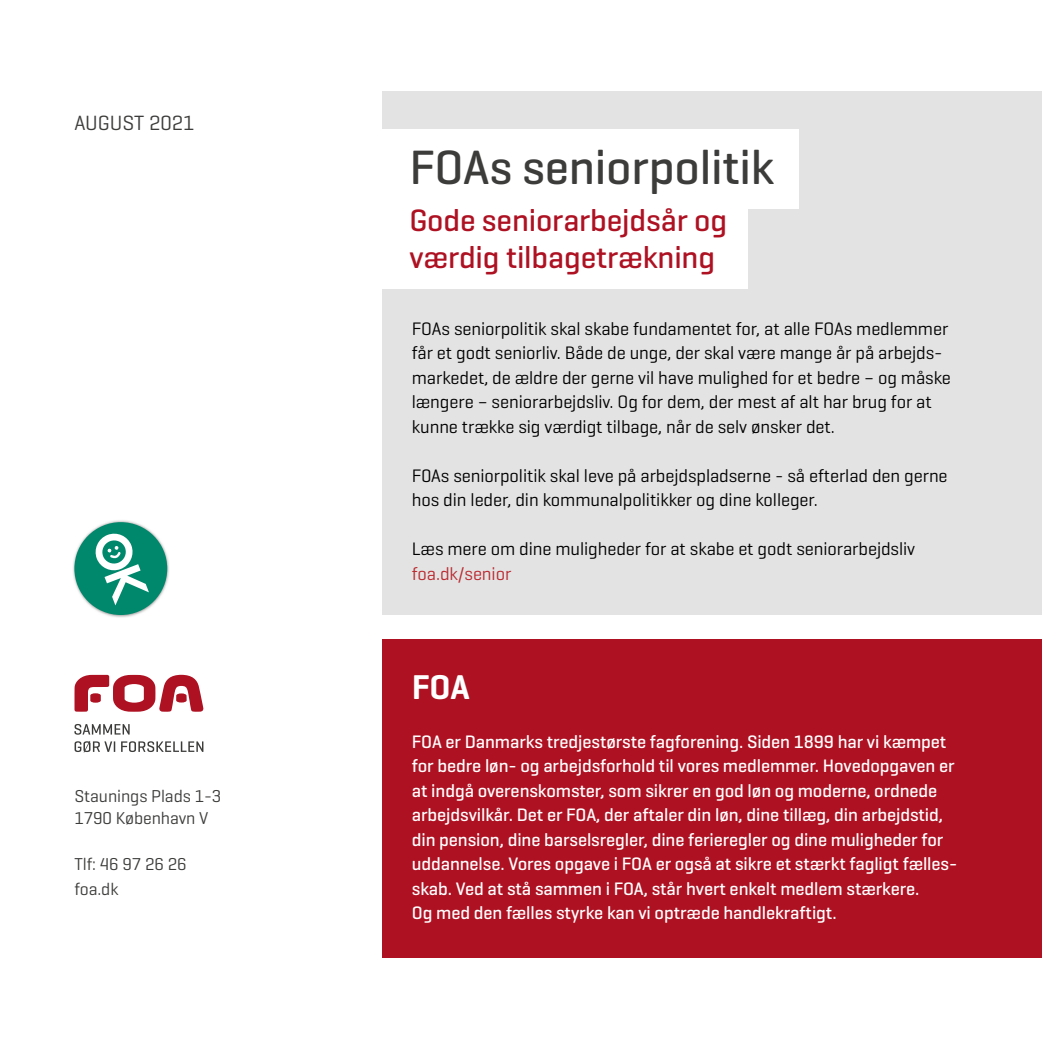
<style>
.page{position:relative;width:1042px;height:1042px;background:#fff}
.page>*{position:absolute;margin:0;border:0;box-sizing:border-box;transform-origin:0 0}
.t1{font:500 49px "Geogrotesque";letter-spacing:-.005em;color:#3c3c3b}
.t2{font:600 35px "Geogrotesque";color:#fff}
.t3{font:500 31.5px/36.8px "Geogrotesque";letter-spacing:-.005em;color:#ae1122}
.t4{font:21px "Geogrotesque";color:#3c3c3b}
.t5{font:500 18.38px/24.5px "Geogrotesque";letter-spacing:-.005em;color:#fff}
.t6{font:18.38px/24.5px "Geogrotesque";letter-spacing:-.005em;color:#000}
.t7{font:18.38px "Geogrotesque";letter-spacing:-.005em;color:#ba2a30}
.t8{font:17.5px/22.8px "Geogrotesque";letter-spacing:-.005em;color:#3c3c3b}
</style>
<div class="page">
<div style="left:382px;top:639px;width:660px;height:319px;background:#ae1122"></div>
<div style="left:382px;top:92px;width:660px;height:523px;background:#e3e3e3"></div>
<svg style="left:74px;top:675px;width:130px;height:37px"></svg>
<svg style="left:75px;top:741px;width:128px;height:11px"></svg>
<svg style="left:74px;top:724px;width:56px;height:11px"></svg>
<img style="left:73px;top:520px;width:96px;height:98px">
<div style="left:74px;top:522px;width:93px;height:93px;background:#00886c;border-radius:50%"></div>
<svg style="left:93px;top:531px;width:56px;height:74px"></svg>
<div style="left:379px;top:129px;width:420px;height:80px;background:#fff"></div>
<div style="left:379px;top:195px;width:369px;height:93px;background:#fff"></div>
<p class="t4" style="left:74px;top:109px;width:122px">AUGUST 2021</p>
<p class="t8" style="left:74px;top:783px;width:149px">Staunings Plads 1-3<br>1790 København V</p>
<p class="t8" style="left:74px;top:850px;width:114px;line-height:25.2px">Tlf: 46 97 26 26 foa.dk</p>
<h1 class="t1" style="left:409px;top:137px;width:366px">FOAs seniorpolitik</h1>
<h3 class="t3" style="left:409px;top:201px;width:319px">Gode seniorarbejdsår og værdig tilbagetrækning</h3>
<p class="t6" style="left:412px;top:316px;width:541px">FOAs seniorpolitik skal skabe fundamentet for, at alle FOAs medlemmer får et godt seniorliv. Både de unge, der skal være mange år på arbejds&shy;markedet, de ældre der gerne vil have mulighed for et bedre – og måske længere – seniorarbejdsliv. Og for dem, der mest af alt har brug for at kunne trække sig værdigt tilbage, når de selv ønsker det.</p>
<p class="t6" style="left:412px;top:463px;width:537px">F0As seniorpolitik skal leve på arbejdspladserne - så efterlad den gerne hos din leder, din kommunalpolitikker og dine kolleger.</p>
<p class="t6" style="left:412px;top:536px;width:505px">Læs mere om dine muligheder for at skabe et godt seniorarbejdsliv</p>
<p class="t7" style="left:412px;top:562px;width:101px">foa.dk/senior</p>
<h2 class="t2" style="left:412px;top:665px;width:59px">FOA</h2>
<p class="t5" style="left:412px;top:728px;width:547px">FOA er Danmarks tredjestørste fagforening. Siden 1899 har vi kæmpet for bedre løn- og arbejdsforhold til vores medlemmer. Hovedopgaven er at indgå overenskomster, som sikrer en god løn og moderne, ordnede arbejdsvilkår. Det er FOA, der aftaler din løn, dine tillæg, din arbejdstid, din pension, dine barselsregler, dine ferieregler og dine muligheder for uddannelse. Vores opgave i FOA er også at sikre et stærkt fagligt fælles&shy;skab. Ved at stå sammen i FOA, står hvert enkelt medlem stærkere.<br>Og med den fælles styrke kan vi optræde handlekraftigt.</p>
</div>
